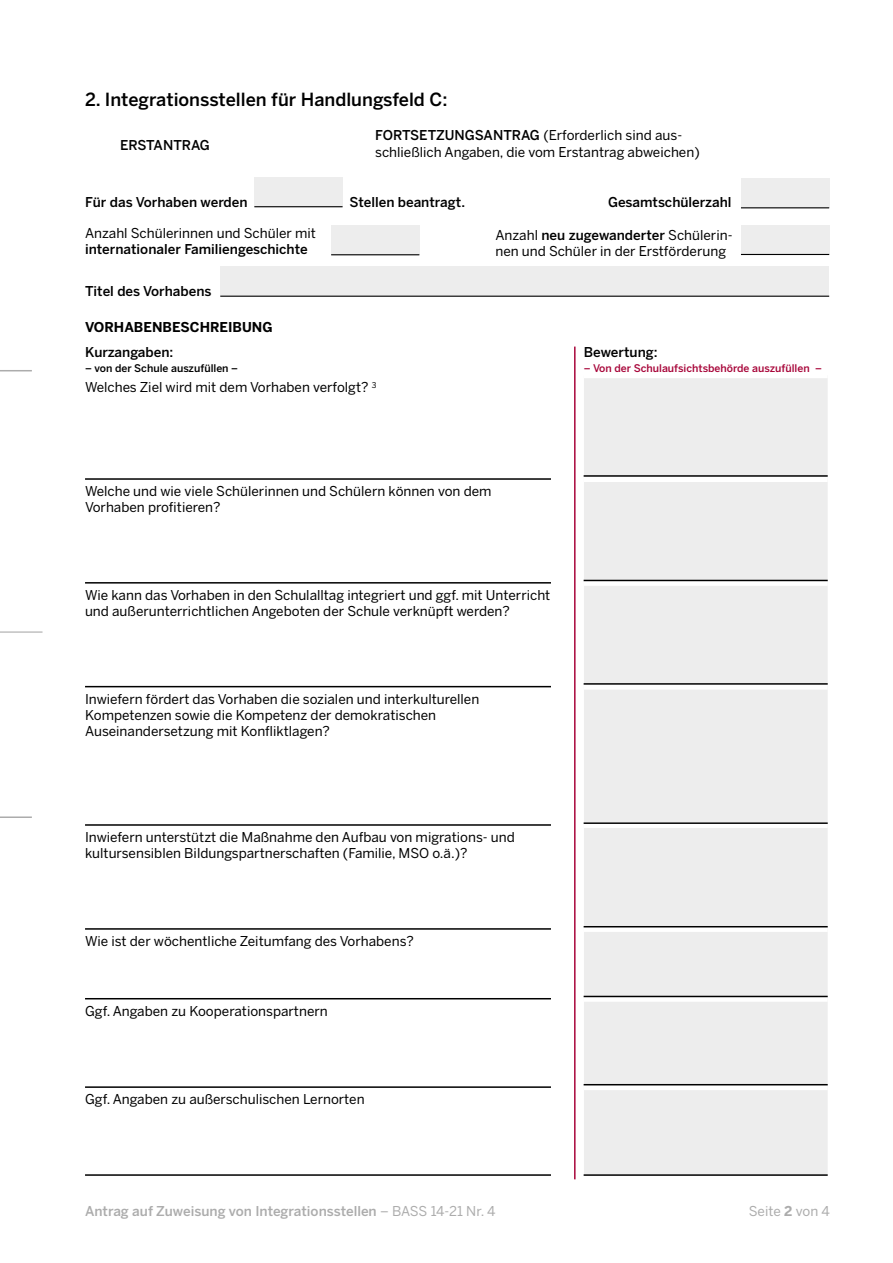
<style>
.page{position:relative;width:893px;height:1263px;background:#fff}
.page>*{position:absolute;margin:0;border:0;box-sizing:border-box;transform-origin:0 0}
.t1{font:500 18px "Benton Sans";color:#000}
.t2{font:13.5px/16.2px "Benton Sans";color:#000}
.t3{font:500 13.5px "Benton Sans";color:#000}
.t4{font:500 13.5px "Benton Sans";color:#acacac}
.t5{font:700 13.5px "Benton Sans";color:#000}
.t6{font:13.5px "Benton Sans";letter-spacing:-.005em;color:#acacac}
.t7{font:500 10.5px "Benton Sans";color:#a8063a}
.t8{font:500 10.5px "Benton Sans";color:#000}
.s1{font-weight:500}
.s2{font-weight:400}
.s3{font-weight:700}
</style>
<div class="page">
<hr style="left:0;top:631px;width:43px;height:2px;background:#acacac">
<hr style="left:0;top:370px;width:32px;height:1px;background:#acacac">
<hr style="left:0;top:816px;width:32px;height:2px;background:#acacac">
<div style="left:254px;top:177px;width:89px;height:30px;background:#ededed"></div>
<hr style="left:254px;top:206px;width:89px;height:1px;background:#000">
<div style="left:741px;top:178px;width:88px;height:30px;background:#ededed"></div>
<hr style="left:741px;top:207px;width:88px;height:1px;background:#000">
<div style="left:331px;top:225px;width:88px;height:30px;background:#ededed"></div>
<hr style="left:331px;top:254px;width:88px;height:1px;background:#000">
<div style="left:741px;top:225px;width:88px;height:29px;background:#ededed"></div>
<hr style="left:741px;top:254px;width:88px;height:1px;background:#000">
<div style="left:220px;top:266px;width:609px;height:30px;background:#ededed"></div>
<hr style="left:220px;top:296px;width:609px;height:1px;background:#000">
<div style="left:584px;top:378px;width:244px;height:796px;background:#ededed"></div>
<hr style="left:85px;top:478px;width:466px;height:2px;background:#000">
<hr style="left:85px;top:582px;width:466px;height:2px;background:#000">
<hr style="left:85px;top:686px;width:466px;height:1px;background:#000">
<hr style="left:85px;top:824px;width:466px;height:2px;background:#000">
<hr style="left:85px;top:928px;width:466px;height:2px;background:#000">
<hr style="left:85px;top:998px;width:466px;height:1px;background:#000">
<hr style="left:85px;top:1086px;width:466px;height:2px;background:#000">
<hr style="left:85px;top:1174px;width:466px;height:2px;background:#000">
<div style="left:584px;top:476px;width:244px;height:6px;background:#fff"></div>
<svg style="left:584px;top:581px;width:244px;height:5px"></svg>
<div style="left:584px;top:684px;width:244px;height:6px;background:#fff"></div>
<div style="left:584px;top:822px;width:244px;height:6px;background:#fff"></div>
<svg style="left:584px;top:927px;width:244px;height:5px"></svg>
<svg style="left:584px;top:997px;width:244px;height:5px"></svg>
<svg style="left:584px;top:1085px;width:244px;height:5px"></svg>
<hr style="left:574px;top:347px;width:2px;height:832px;background:#a8063a">
<hr style="left:584px;top:580px;width:244px;height:1px;background:#000">
<hr style="left:584px;top:475px;width:244px;height:2px;background:#000">
<hr style="left:584px;top:683px;width:244px;height:2px;background:#000">
<hr style="left:584px;top:822px;width:244px;height:2px;background:#000">
<hr style="left:584px;top:926px;width:244px;height:1px;background:#000">
<hr style="left:584px;top:996px;width:244px;height:1px;background:#000">
<hr style="left:584px;top:1084px;width:244px;height:1px;background:#000">
<hr style="left:584px;top:1174px;width:244px;height:2px;background:#000">
<h1 class="t1" style="left:85px;top:88px;width:364px">2. Integrationsstellen für Handlungsfeld C:</h1>
<p class="t3" style="left:120px;top:137px;width:91px">ERSTANTRAG</p>
<p class="t2" style="left:375px;top:127px;width:326px"><span class="s1">FORTSETZUNGSANTRAG</span> (Erforderlich sind aus&shy;schließlich Angaben, die vom Erstantrag abweichen)</p>
<p class="t3" style="left:85px;top:194px;width:164px">Für das Vorhaben werden</p>
<p class="t3" style="left:349px;top:194px;width:117px">Stellen beantragt.</p>
<p class="t3" style="left:608px;top:194px;width:125px">Gesamtschülerzahl</p>
<p class="t2" style="left:85px;top:225px;width:232px">Anzahl Schülerinnen und Schüler mit</p>
<p class="t3" style="left:85px;top:241px;width:224px">internationaler Familiengeschichte</p>
<p class="t2" style="left:495px;top:226px;width:239px">Anzahl <span class="s1">neu zugewanderter</span> Schülerin&shy;nen und Schüler in der Erstförderung</p>
<p class="t3" style="left:85px;top:283px;width:128px">Titel des Vorhabens</p>
<p class="t5" style="left:85px;top:319px;width:189px">VORHABENBESCHREIBUNG</p>
<p class="t3" style="left:85px;top:344px;width:90px">Kurzangaben:</p>
<p class="t8" style="left:85px;top:362px;width:155px">– von der Schule auszufüllen –</p>
<p class="t2" style="left:85px;top:379px;width:293px">Welches Ziel wird mit dem Vorhaben verfolgt? <sup>3</sup></p>
<p class="t3" style="left:584px;top:344px;width:75px">Bewertung:</p>
<p class="t7" style="left:584px;top:362px;width:239px">– Von der Schulaufsichtsbehörde auszufüllen –</p>
<p class="t2" style="left:85px;top:483px;width:408px">Welche und wie viele Schülerinnen und Schülern können von dem<br>Vorhaben profitieren?</p>
<p class="t2" style="left:85px;top:587px;width:467px">Wie kann das Vorhaben in den Schulalltag integriert und ggf. mit Unterricht und außerunterrichtlichen Angeboten der Schule verknüpft werden?</p>
<p class="t2" style="left:85px;top:690px;width:396px">Inwiefern fördert das Vorhaben die sozialen und interkulturellen<br>Kompetenzen sowie die Kompetenz der demokratischen<br>Auseinandersetzung mit Konfliktlagen?</p>
<p class="t2" style="left:85px;top:829px;width:431px">Inwiefern unterstützt die Maßnahme den Aufbau von migrations- und kultursensiblen Bildungspartnerschaften (Familie, MSO o.ä.)?</p>
<p class="t2" style="left:85px;top:933px;width:330px">Wie ist der wöchentliche Zeitumfang des Vorhabens?</p>
<p class="t2" style="left:85px;top:1002px;width:244px">Ggf. Angaben zu Kooperationspartnern</p>
<p class="t2" style="left:85px;top:1091px;width:281px">Ggf. Angaben zu außerschulischen Lernorten</p>
<p class="t4" style="left:85px;top:1203px;width:412px">Antrag auf Zuweisung von Integrationsstellen <span class="s2">– BASS 14-21 Nr. 4</span></p>
<p class="t6" style="left:749px;top:1203px;width:83px">Seite <span class="s3">2</span> von 4</p>
</div>
